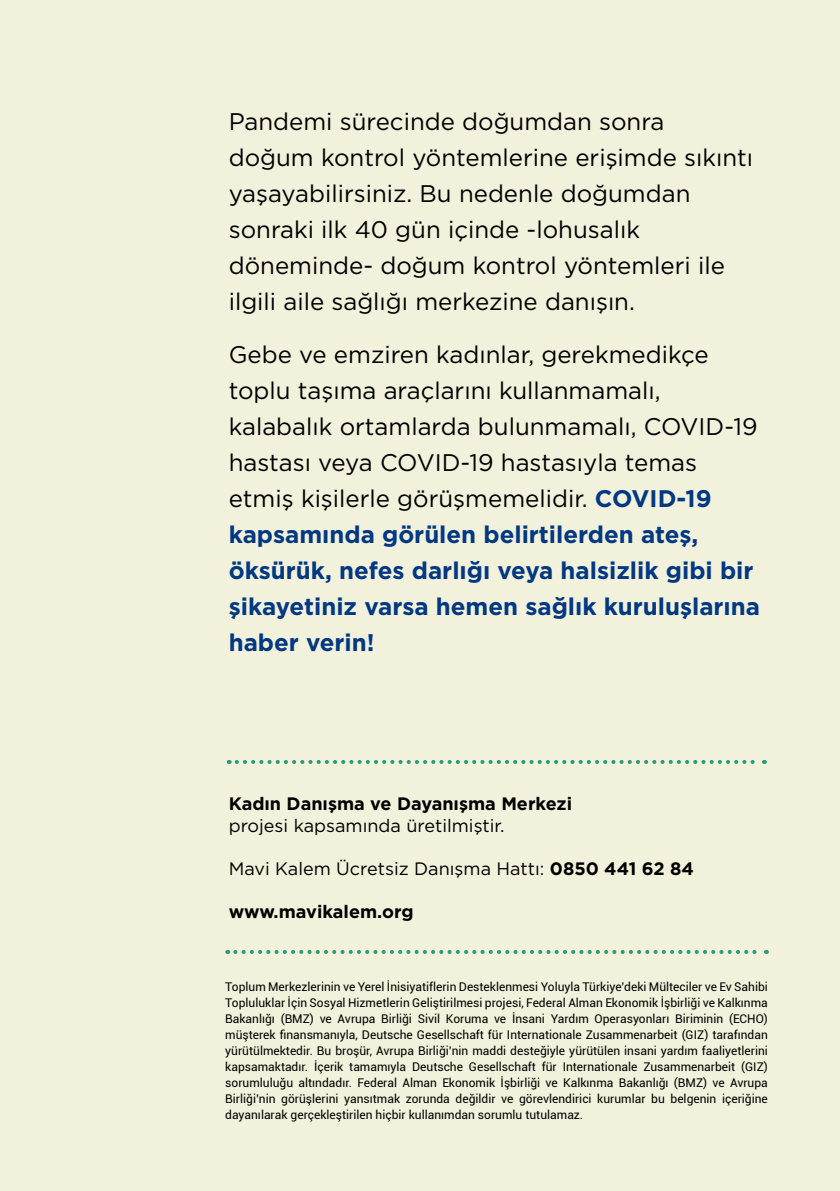
<style>
.page{position:relative;width:840px;height:1191px;background:#fff}
.page>*{position:absolute;margin:0;border:0;box-sizing:border-box;transform-origin:0 0}
.t1{font:24px/36px "Gotham";color:#000}
.t2{font:18px "Gotham";color:#000}
.t3{font:700 18px "Gotham";color:#000}
.t4{font:12px/16px "Roboto";color:#000;text-align:justify}
.s1{font-weight:700;color:#003882}
.s2{font-weight:700}
</style>
<div class="page">
<div style="left:0;top:0;width:839px;height:1191px;background:#f2f1dc"></div>
<svg style="left:236px;top:760px;width:528px;height:4px"></svg>
<svg style="left:235px;top:950px;width:531px;height:4px"></svg>
<p class="t1" style="left:228px;top:102px;width:525px">Pandemi sürecinde doğumdan sonra doğum kontrol yöntemlerine erişimde sıkıntı yaşayabilirsiniz. Bu nedenle doğumdan sonraki ilk 40 gün içinde -lohusalık döneminde- doğum kontrol yöntemleri ile ilgili aile sağlığı merkezine danışın.</p>
<p class="t1" style="left:228px;top:335px;width:532px">Gebe ve emziren kadınlar, gerekmedikçe toplu taşıma araçlarını kullanmamalı, kalabalık ortamlarda bulunmamalı, COVID-19 hastası veya COVID-19 hastasıyla temas etmiş kişilerle görüşmemelidir. <span class="s1">COVID-19 kapsamında görülen belirtilerden ateş, öksürük, nefes darlığı veya halsizlik gibi bir şikayetiniz varsa hemen sağlık kuruluşlarına haber verin!</span></p>
<h2 class="t3" style="left:228px;top:792px;width:345px">Kadın Danışma ve Dayanışma Merkezi</h2>
<h2 class="t2" style="left:228px;top:814px;width:277px">projesi kapsamında üretilmiştir.</h2>
<h2 class="t2" style="left:228px;top:857px;width:466px">Mavi Kalem Ücretsiz Danışma Hattı: <span class="s2">0850 441 62 84</span></h2>
<h2 class="t3" style="left:228px;top:900px;width:186px">www.mavikalem.org</h2>
<p class="t4" style="left:225px;top:978px;width:544px">Toplum Merkezlerinin ve Yerel İnisiyatiflerin Desteklenmesi Yoluyla Türkiye’deki Mülteciler ve Ev Sahibi Topluluklar İçin Sosyal Hizmetlerin Geliştirilmesi projesi, Federal Alman Ekonomik İşbirliği ve Kalkınma Bakanlığı (BMZ) ve Avrupa Birliği Sivil Koruma ve İnsani Yardım Operasyonları Biriminin (ECHO) müşterek finansmanıyla, Deutsche Gesellschaft für Internationale Zusammenarbeit (GIZ) tarafından yürütülmektedir. Bu broşür, Avrupa Birliği’nin maddi desteğiyle yürütülen insani yardım faaliyetlerini kapsamaktadır. İçerik tamamıyla Deutsche Gesellschaft für Internationale Zusammenarbeit (GIZ) sorumluluğu altındadır. Federal Alman Ekonomik İşbirliği ve Kalkınma Bakanlığı (BMZ) ve Avrupa Birliği’nin görüşlerini yansıtmak zorunda değildir ve görevlendirici kurumlar bu belgenin içeriğine dayanılarak gerçekleştirilen hiçbir kullanımdan sorumlu tutulamaz.</p>
</div>
